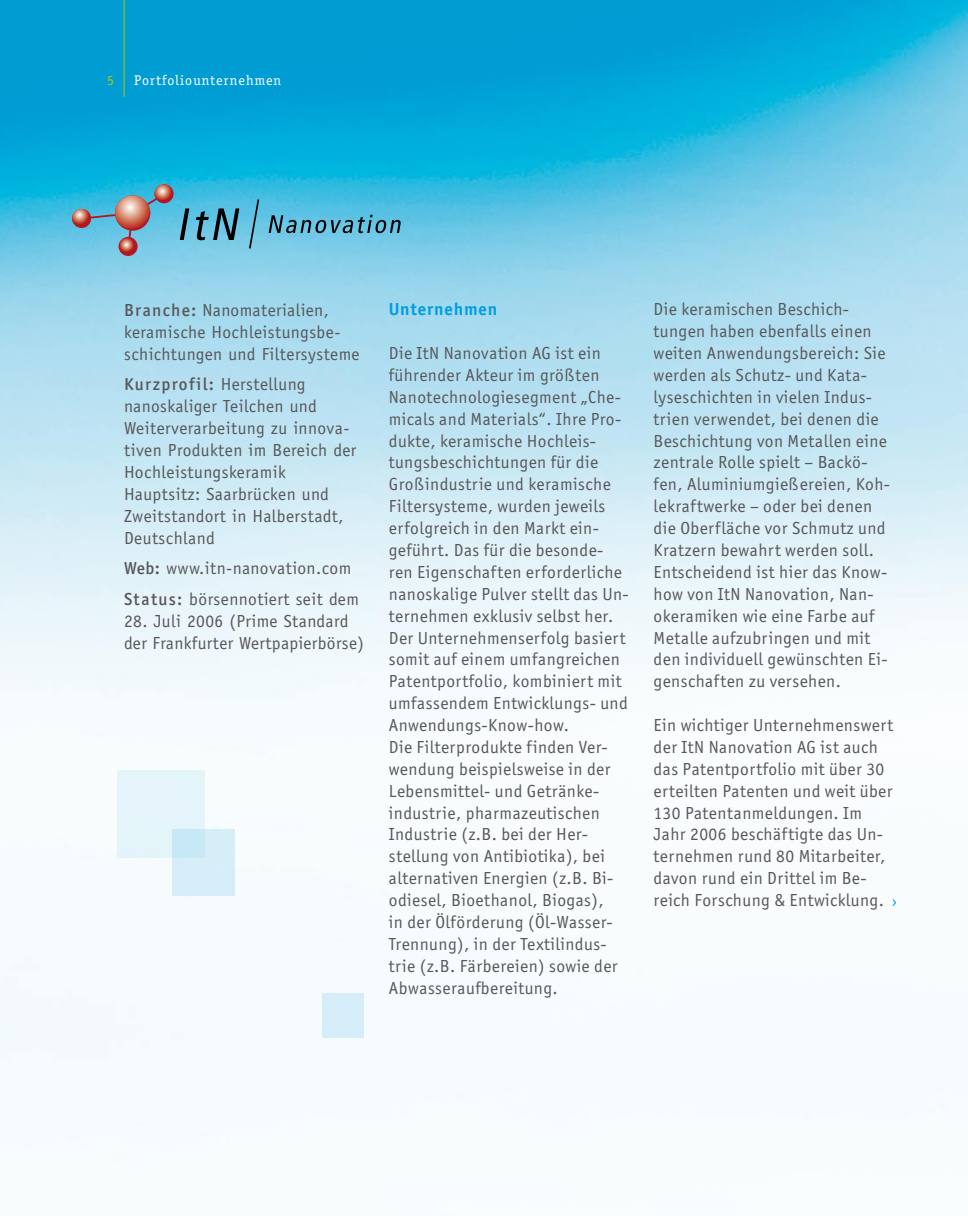
<style>
.page{position:relative;width:968px;height:1216px;background:#fff}
.page>*{position:absolute;margin:0;border:0;box-sizing:border-box;transform-origin:0 0}
.t1{font:17.5px/21.9px "Officina San ITC";letter-spacing:.025em;color:#58585a}
.t2{font:17.5px/21.9px "Officina Sans";letter-spacing:.025em;color:#58585a}
.t3{font:17.5px "Officina San ITC Medium OS";letter-spacing:.075em;color:#58585a}
.t4{font:17.5px "Officina San ITC Bold OS";letter-spacing:.05em;color:#009ee0}
.t5{font:14px "Officina Ser ITC";letter-spacing:.075em;color:#fff}
.t6{font:14px "Officina Ser ITC";color:#b1c800}
.s1{font-family:"Officina San ITC Medium OS"}
.s2{font-family:"Officina Sans"}
</style>
<div class="page">
<img style="left:0;top:0;width:967px;height:1159px">
<svg style="left:180px;top:208px;width:9px;height:32px"></svg>
<svg style="left:196px;top:208px;width:43px;height:32px"></svg>
<svg style="left:249px;top:199px;width:10px;height:49px"></svg>
<svg style="left:268px;top:215px;width:133px;height:18px;background:#4a92a9"></svg>
<svg style="left:81px;top:193px;width:84px;height:54px;background:#5abdde"></svg>
<svg style="left:115px;top:195px;width:35px;height:36px"></svg>
<svg style="left:154px;top:184px;width:19px;height:19px"></svg>
<svg style="left:72px;top:209px;width:19px;height:19px"></svg>
<svg style="left:118px;top:237px;width:20px;height:19px"></svg>
<div style="left:172px;top:829px;width:63px;height:66px;background:#d5edf8"></div>
<svg style="left:117px;top:770px;width:88px;height:88px;background:#e0f2f9"></svg>
<div style="left:322px;top:993px;width:42px;height:44px;background:#d5edf8"></div>
<hr style="left:124px;top:0;width:1px;height:97px;background:#b1c800">
<svg style="left:892px;top:899px;width:4px;height:7px"></svg>
<p class="t6" style="left:107px;top:72px;width:8px">5</p>
<p class="t5" style="left:134px;top:72px;width:149px">Portfoliounternehmen</p>
<p class="t2" style="left:124px;top:299px;width:237px"><span class="s1">Branche:</span> Nanomaterialien, keramische Hochleistungsbe&shy;schichtungen und Filtersysteme</p>
<p class="t3" style="left:124px;top:374px;width:183px">Kurzprofil: <span class="s2">Herstellung</span></p>
<p class="t2" style="left:124px;top:395px;width:234px">nanoskaliger Teilchen und<br>Weiterverarbeitung zu innova&shy;tiven Produkten im Bereich der<br>Hochleistungskeramik<br>Hauptsitz: Saarbrücken und<br>Zweitstandort in Halberstadt,<br>Deutschland</p>
<p class="t2" style="left:124px;top:553px;width:236px;line-height:30.6px"><span class="s1">Web:</span> www.itn-nanovation.com<br><span class="s1">Status:</span> börsennotiert seit dem</p>
<p class="t2" style="left:124px;top:610px;width:241px">28. Juli 2006 (Prime Standard der Frankfurter Wertpapierbörse)</p>
<p class="t4" style="left:389px;top:298px;width:110px">Unternehmen</p>
<p class="t1" style="left:389px;top:342px;width:241px">Die ItN Nanovation AG ist ein führender Akteur im größten<br>Nanotechnologiesegment „Che&shy;micals and Materials“. Ihre Pro&shy;dukte, keramische Hochleis&shy;tungsbeschichtungen für die<br>Großindustrie und keramische<br>Filtersysteme, wurden jeweils erfolgreich in den Markt ein&shy;geführt. Das für die besonde&shy;ren Eigenschaften erforderliche nanoskalige Pulver stellt das Un&shy;ternehmen exklusiv selbst her.<br>Der Unternehmenserfolg basiert somit auf einem umfangreichen<br>Patentportfolio, kombiniert mit umfassendem Entwicklungs- und<br>Anwendungs-Know-how.<br>Die Filterprodukte finden Ver&shy;wendung beispielsweise in der<br>Lebensmittel- und Getränke&shy;industrie, pharmazeutischen<br>Industrie (z.B. bei der Her&shy;stellung von Antibiotika), bei alternativen Energien (z.B. Bi&shy;odiesel, Bioethanol, Biogas),<br>in der Ölförderung (Öl-Wasser-<br>Trennung), in der Textilindus&shy;trie (z.B. Färbereien) sowie der<br>Abwasseraufbereitung.</p>
<p class="t1" style="left:653px;top:298px;width:238px">Die keramischen Beschich&shy;tungen haben ebenfalls einen weiten Anwendungsbereich: Sie werden als Schutz- und Kata&shy;lyseschichten in vielen Indus&shy;trien verwendet, bei denen die<br>Beschichtung von Metallen eine zentrale Rolle spielt – Backö&shy;fen, Aluminiumgießereien, Koh&shy;lekraftwerke – oder bei denen die Oberfläche vor Schmutz und<br>Kratzern bewahrt werden soll.<br>Entscheidend ist hier das Know&shy;how von ItN Nanovation, Nan&shy;okeramiken wie eine Farbe auf<br>Metalle aufzubringen und mit den individuell gewünschten Ei&shy;genschaften zu versehen.</p>
<p class="t1" style="left:653px;top:714px;width:241px">Ein wichtiger Unternehmenswert der ItN Nanovation AG ist auch das Patentportfolio mit über 30 erteilten Patenten und weit über<br>130 Patentanmeldungen. Im<br>Jahr 2006 beschäftigte das Un&shy;ternehmen rund 80 Mitarbeiter, davon rund ein Drittel im Be&shy;reich Forschung &amp; Entwicklung.</p>
</div>
